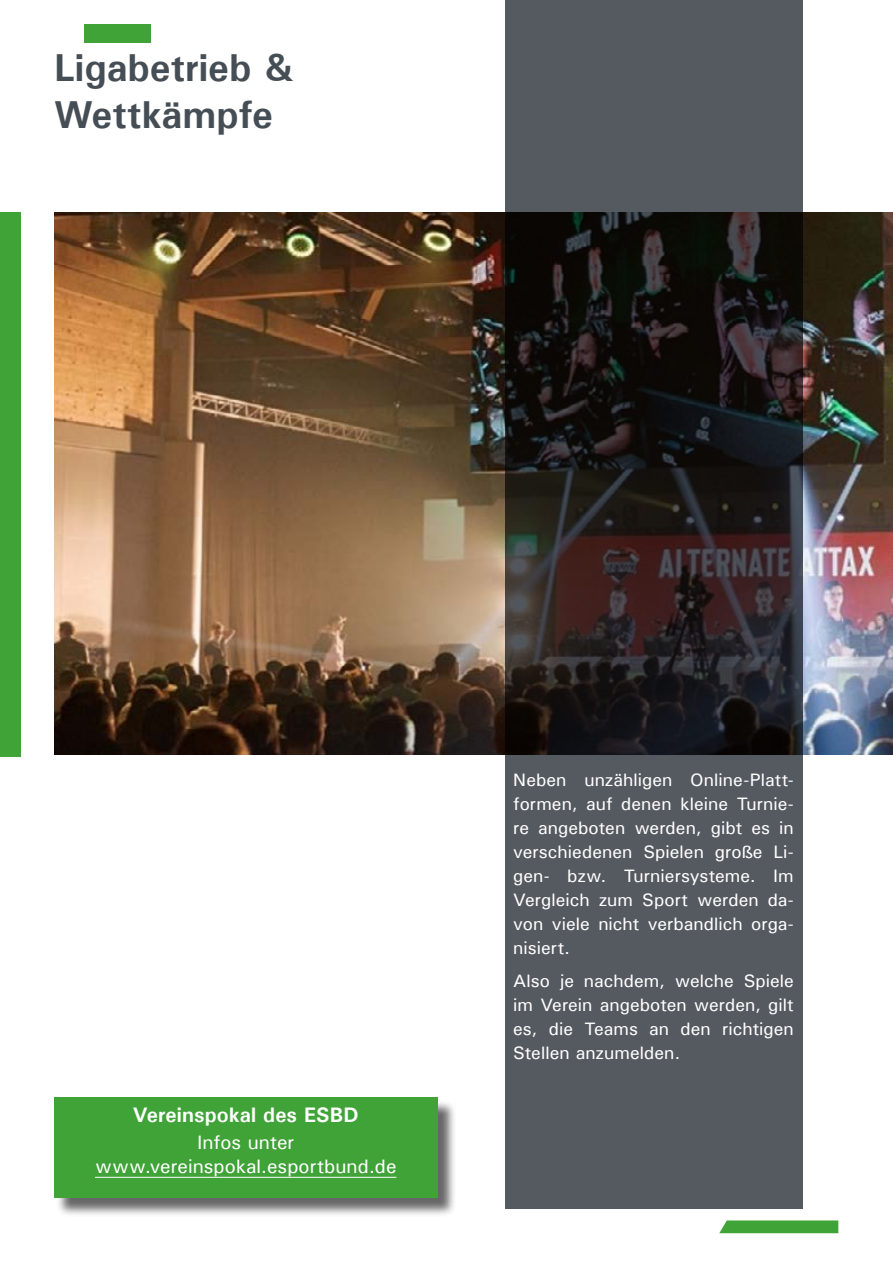
<style>
.page{position:relative;width:893px;height:1263px;background:#fff}
.page>*{position:absolute;margin:0;border:0;box-sizing:border-box;transform-origin:0 0}
.t1{font:700 39px/46.8px "Univers";color:#464e55}
.t2{font:700 21px "Univers";letter-spacing:.005em;color:#fff}
.t3{font:500 19.5px/24px "Univers";color:#fff;text-align:center}
.t4{font:500 18px/24px "Univers";color:#fff;text-align:justify}
</style>
<div class="page">
<div style="left:84px;top:24px;width:67px;height:18px;background:#3fa337"></div>
<svg style="left:719px;top:1220px;width:119px;height:13px"></svg>
<div style="left:0;top:212px;width:21px;height:544px;background:#3fa337"></div>
<img style="left:54px;top:213px;width:839px;height:541px">
<svg style="left:505px;top:0;width:297px;height:1209px;fill:#555a61"></svg>
<div style="left:56px;top:1100px;width:401px;height:117px;background:#000;opacity:.6"></div>
<div style="left:54px;top:1098px;width:383px;height:100px;background:#3fa337"></div>
<hr style="left:95px;top:1177px;width:301px;height:1px;background:#fff">
<h1 class="t1" style="left:54px;top:43px;width:241px">Ligabetrieb &amp;<br>Wettkämpfe</h1>
<p class="t2" style="left:133px;top:1101px;width:227px">Vereinspokal des ESBD</p>
<p class="t3" style="left:95px;top:1130px;width:303px">Infos unter www.vereinspokal.esportbund.de</p>
<p class="t4" style="left:513px;top:768px;width:282px">Neben unzähligen Online-Platt&shy;formen, auf denen kleine Turnie&shy;re angeboten werden, gibt es in verschiedenen Spielen große Li&shy;gen- bzw. Turniersysteme. Im Vergleich zum Sport werden da&shy;von viele nicht verbandlich orga&shy;nisiert.</p>
<p class="t4" style="left:513px;top:968px;width:282px">Also je nachdem, welche Spiele im Verein angeboten werden, gilt es, die Teams an den richtigen Stellen anzumelden.</p>
</div>
